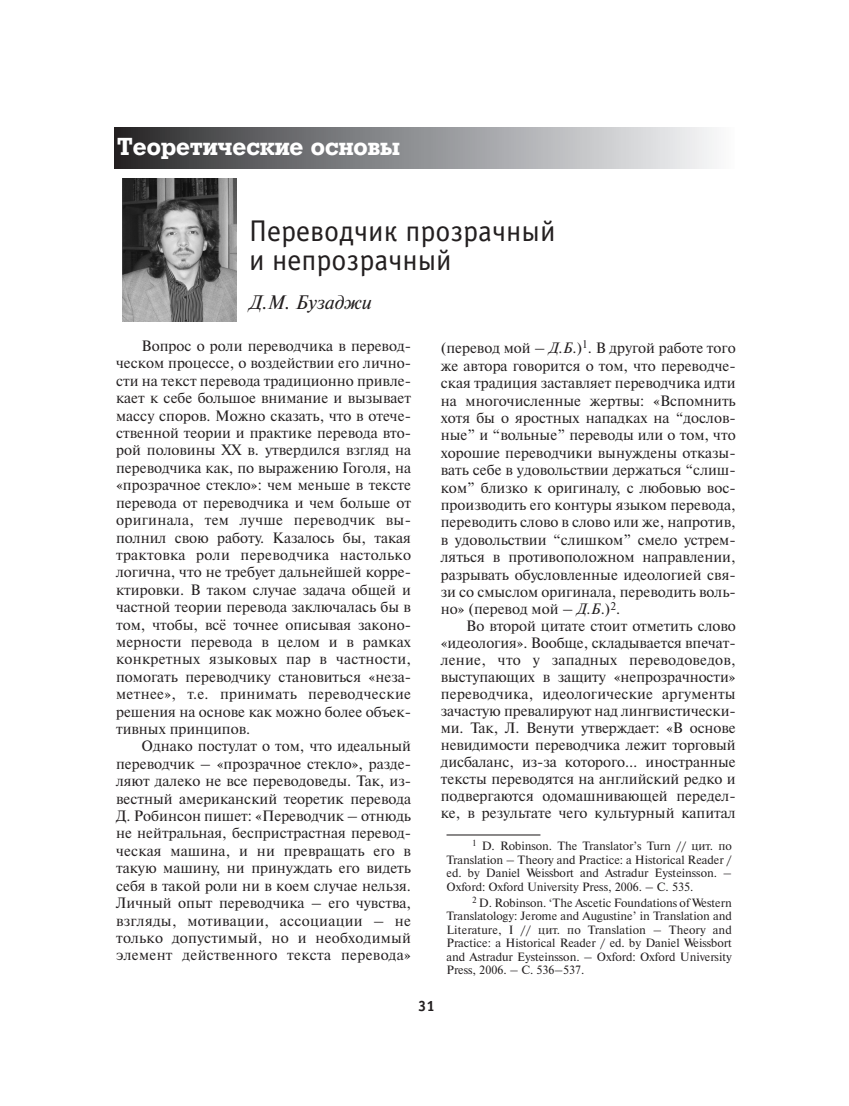
<style>
.page{position:relative;width:849px;height:1106px;background:#fff}
.page>*{position:absolute;margin:0;border:0;box-sizing:border-box;transform-origin:0 0}
.t1{font:30px/28.5px "Officina Sans C";color:#231f20}
.t2{font:700 24px "Rodeo";color:#fff}
.t3{font:italic 19.5px "Newton C";color:#231f20}
.t4{font:15px/17.4px "Newton C";color:#231f20;text-align:justify}
.t5{font:700 15px "Officina Sans C";color:#231f20}
.t6{font:12px/13.5px "Newton C";color:#231f20;text-align:justify}
.s1{font-style:italic}
</style>
<div class="page">
<div style="left:115px;top:128px;width:619px;height:41px;background:linear-gradient(to right,#2b2b2e,#fafbfe)"></div>
<img style="left:122px;top:178px;width:115px;height:143px">
<hr style="left:447px;top:834px;width:93px;height:1px;background:#231f20">
<h2 class="t2" style="left:118px;top:137px;width:284px">Теоретические основы</h2>
<h1 class="t1" style="left:249px;top:220px;width:308px">Переводчик прозрачный и непрозрачный</h1>
<h3 class="t3" style="left:249px;top:295px;width:124px">Д.М. Бузаджи</h3>
<p class="t4" style="left:116px;top:339px;width:296px;text-indent:26px">Вопрос о роли переводчика в перевод&shy;ческом процессе, о воздействии его лично&shy;сти на текст перевода традиционно привле&shy;кает к себе большое внимание и вызывает массу споров. Можно сказать, что в отече&shy;ственной теории и практике перевода вто&shy;рой половины XX в. утвердился взгляд на переводчика как, по выражению Гоголя, на «прозрачное стекло»: чем меньше в тексте перевода от переводчика и чем больше от оригинала, тем лучше переводчик вы&shy;полнил свою работу. Казалось бы, такая трактовка роли переводчика настолько логична, что не требует дальнейшей корре&shy;ктировки. В таком случае задача общей и частной теории перевода заключалась бы в том, чтобы, всё точнее описывая законо&shy;мерности перевода в целом и в рамках конкретных языковых пар в частности, помогать переводчику становиться «неза&shy;метнее», т.е. принимать переводческие решения на основе как можно более объек&shy;тивных принципов.</p>
<p class="t4" style="left:116px;top:739px;width:296px;text-indent:26px">Однако постулат о том, что идеальный переводчик – «прозрачное стекло», разде&shy;ляют далеко не все переводоведы. Так, из&shy;вестный американский теоретик перевода Д. Робинсон пишет: «Переводчик – отнюдь не нейтральная, беспристрастная перевод&shy;ческая машина, и ни превращать его в такую машину, ни принуждать его видеть себя в такой роли ни в коем случае нельзя.<br>Личный опыт переводчика – его чувства, взгляды, мотивации, ассоциации – не только допустимый, но и необходимый элемент действенного текста перевода»</p>
<p class="t4" style="left:441px;top:341px;width:296px">(перевод мой – <span class="s1">Д.Б</span>.)<sup>1</sup>. В другой работе того же автора говорится о том, что переводче&shy;ская традиция заставляет переводчика идти на многочисленные жертвы: «Вспомнить хотя бы о яростных нападках на “дослов&shy;ные” и “вольные” переводы или о том, что хорошие переводчики вынуждены отказы&shy;вать себе в удовольствии держаться “слиш&shy;ком” близко к оригиналу, с любовью вос&shy;производить его контуры языком перевода, переводить слово в слово или же, напротив, в удовольствии “слишком” смело устрем&shy;ляться в противоположном направлении, разрывать обусловленные идеологией свя&shy;зи со смыслом оригинала, переводить воль&shy;но» (перевод мой – <span class="s1">Д.Б</span>.)<sup>2</sup>.</p>
<p class="t4" style="left:441px;top:619px;width:296px;line-height:17px;text-indent:26px">Во второй цитате стоит отметить слово «идеология». Вообще, складывается впечат&shy;ление, что у западных переводоведов, выступающих в защиту «непрозрачности» переводчика, идеологические аргументы зачастую превалируют над лингвистически&shy;ми. Так, Л. Венути утверждает: «В основе невидимости переводчика лежит торговый дисбаланс, из-за которого… иностранные тексты переводятся на английский редко и подвергаются одомашнивающей передел&shy;ке, в результате чего культурный капитал</p>
<p class="t6" style="left:447px;top:840px;width:287px;text-indent:26px"><sup>1</sup> D. Robinson. The Translator’s Turn // цит. по Translation – Theory and Practice: a Historical Reader / ed. by Daniel Weissbort and Astradur Eysteinsson. – Oxford: Oxford University Press, 2006. – C. 535.</p>
<p class="t6" style="left:447px;top:897px;width:287px;text-indent:26px"><sup>2</sup> D. Robinson. ‘The Ascetic Foundations of Western Translatology: Jerome and Augustine’ in Translation and Literature, I // цит. по Translation – Theory and Practice: a Historical Reader / ed. by Daniel Weissbort and Astradur Eysteinsson. – Oxford: Oxford University Press, 2006. – С. 536–537.</p>
<p class="t5" style="left:418px;top:1000px;width:18px">31</p>
</div>
